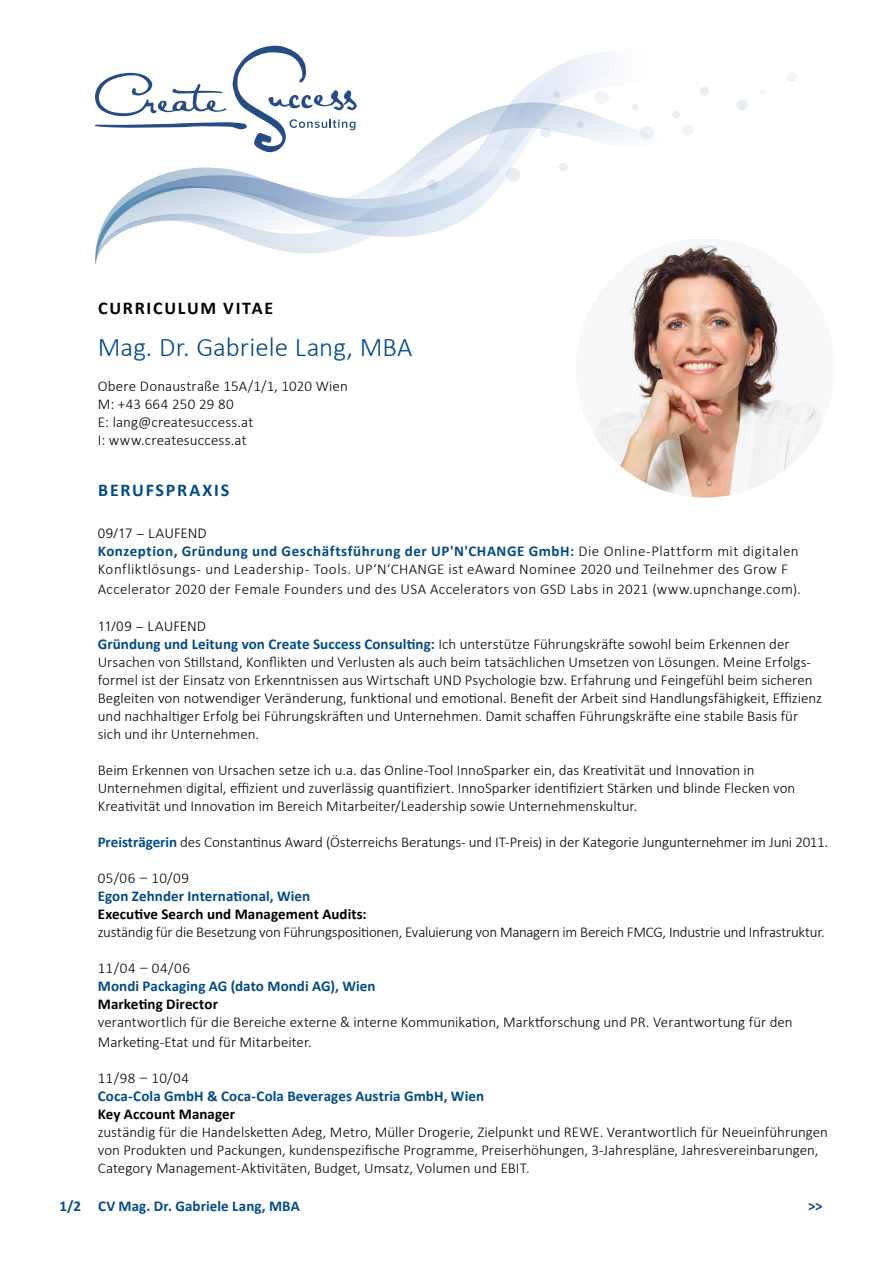
<style>
.page{position:relative;width:893px;height:1263px;background:#fff}
.page>*{position:absolute;margin:0;border:0;box-sizing:border-box;transform-origin:0 0}
.t1{font:300 27px "Calibri";color:#004b85}
.t2{font:700 18px "Calibri";letter-spacing:.095em;color:#000}
.t3{font:700 18px "Calibri";letter-spacing:.095em;color:#004b85}
.t4{font:300 15px/18px "Calibri";color:#000}
.t5{font:300 15px/18px "Calibri";letter-spacing:.025em;color:#000}
.t6{font:700 15px "Calibri";letter-spacing:.005em;color:#004b85}
.t7{font:300 15px "Calibri";letter-spacing:-.02em;color:#000}
.t8{font:300 15px "Calibri";letter-spacing:.02em;color:#000}
.t9{font:700 15px "Calibri";letter-spacing:.005em;color:#000}
.t10{font:300 13.5px "Frutiger LT";letter-spacing:.04em;color:#000}
.s1{font-weight:700;color:#004b85}
</style>
<div class="page">
<img style="left:575px;top:238px;width:260px;height:259px;border-radius:130px">
<svg style="left:272px;top:45px;width:511px;height:219px"></svg>
<svg style="left:95px;top:103px;width:662px;height:161px"></svg>
<svg style="left:736px;top:99px;width:12px;height:12px"></svg>
<div style="left:682px;top:125px;width:12px;height:11px;background:#f0f4f7;border-radius:50%"></div>
<svg style="left:760px;top:90px;width:5px;height:5px"></svg>
<div style="left:786px;top:72px;width:11px;height:10px;background:#f0f4f7;border-radius:50%"></div>
<div style="left:700px;top:87px;width:9px;height:9px;background:#e6edf3;border-radius:50%"></div>
<div style="left:594px;top:90px;width:15px;height:15px;background:#f0f4f7;border-radius:50%"></div>
<svg style="left:553px;top:91px;width:7px;height:7px"></svg>
<svg style="left:540px;top:127px;width:11px;height:11px"></svg>
<svg style="left:506px;top:168px;width:15px;height:14px"></svg>
<svg style="left:427px;top:179px;width:11px;height:11px"></svg>
<div style="left:577px;top:121px;width:7px;height:8px;background:#cddbe9;border-radius:50%"></div>
<div style="left:559px;top:162px;width:9px;height:9px;background:#e6edf3;border-radius:50%"></div>
<div style="left:640px;top:125px;width:14px;height:15px;background:#eef3f6;border-radius:50%"></div>
<div style="left:632px;top:104px;width:7px;height:7px;background:#e6edf3;border-radius:50%"></div>
<div style="left:672px;top:111px;width:8px;height:8px;background:#e6edf3;border-radius:50%"></div>
<svg style="left:95px;top:46px;width:262px;height:106px"></svg>
<p class="t2" style="left:98px;top:296px;width:177px">CURRICULUM VITAE</p>
<h1 class="t1" style="left:98px;top:330px;width:316px">Mag. Dr. Gabriele Lang, MBA</h1>
<p class="t4" style="left:98px;top:376px;width:252px">Obere Donaustraße 15A/1/1, 1020 Wien<br>M: +43 664 250 29 80<br>E: lang@createsuccess.at<br>I: www.createsuccess.at</p>
<p class="t3" style="left:98px;top:479px;width:133px">BERUFSPRAXIS</p>
<p class="t10" style="left:98px;top:526px;width:110px">09/17 – LAUFEND</p>
<p class="t5" style="left:98px;top:542px;width:702px"><span class="s1">Konzeption, Gründung und Geschäftsführung der UP'N'CHANGE GmbH:</span> Die Online-Plattform mit digitalen<br>Konfliktlösungs- und Leadership- Tools. UP‘N‘CHANGE ist eAward Nominee 2020 und Teilnehmer des Grow F</p>
<p class="t8" style="left:98px;top:580px;width:705px">Accelerator 2020 der Female Founders und des USA Accelerators von GSD Labs in 2021 (www.upnchange.com).</p>
<p class="t10" style="left:98px;top:619px;width:110px">11/09 – LAUFEND</p>
<p class="t4" style="left:98px;top:635px;width:726px"><span class="s1">Gründung und Leitung von Create Success Consulting:</span> Ich unterstütze Führungskräfte sowohl beim Erkennen der Ursachen von Stillstand, Konflikten und Verlusten als auch beim tatsächlichen Umsetzen von Lösungen. Meine Erfolgs&shy;formel ist der Einsatz von Erkenntnissen aus Wirtschaft UND Psychologie bzw. Erfahrung und Feingefühl beim sicheren Begleiten von notwendiger Veränderung, funktional und emotional. Benefit der Arbeit sind Handlungsfähigkeit, Effizienz und nachhaltiger Erfolg bei Führungskräften und Unternehmen. Damit schaffen Führungskräfte eine stabile Basis für sich und ihr Unternehmen.</p>
<p class="t4" style="left:98px;top:761px;width:699px">Beim Erkennen von Ursachen setze ich u.a. das Online-Tool InnoSparker ein, das Kreativität und Innovation in<br>Unternehmen digital, effizient und zuverlässig quantifiziert. InnoSparker identifiziert Stärken und blinde Flecken von<br>Kreativität und Innovation im Bereich Mitarbeiter/Leadership sowie Unternehmenskultur.</p>
<p class="t4" style="left:98px;top:833px;width:732px"><span class="s1">Preisträgerin</span> des Constantinus Award (Österreichs Beratungs- und IT-Preis) in der Kategorie Jungunternehmer im Juni 2011.</p>
<p class="t4" style="left:98px;top:869px;width:93px">05/06 – 10/09</p>
<p class="t6" style="left:98px;top:887px;width:214px">Egon Zehnder International, Wien</p>
<p class="t9" style="left:98px;top:905px;width:270px">Executive Search und Management Audits:</p>
<p class="t7" style="left:98px;top:923px;width:729px">zuständig für die Besetzung von Führungspositionen, Evaluierung von Managern im Bereich FMCG, Industrie und Infrastruktur.</p>
<p class="t4" style="left:98px;top:959px;width:94px">11/04 – 04/06</p>
<p class="t6" style="left:98px;top:977px;width:279px">Mondi Packaging AG (dato Mondi AG), Wien</p>
<p class="t9" style="left:98px;top:995px;width:122px">Marketing Director</p>
<p class="t4" style="left:98px;top:1012px;width:696px;line-height:19.5px">verantwortlich für die Bereiche externe &amp; interne Kommunikation, Marktforschung und PR. Verantwortung für den<br>Marketing-Etat und für Mitarbeiter.</p>
<p class="t4" style="left:98px;top:1068px;width:93px">11/98 – 10/04</p>
<p class="t6" style="left:98px;top:1086px;width:388px">Coca-Cola GmbH &amp; Coca-Cola Beverages Austria GmbH, Wien</p>
<p class="t9" style="left:98px;top:1104px;width:139px">Key Account Manager</p>
<p class="t4" style="left:98px;top:1122px;width:732px">zuständig für die Handelsketten Adeg, Metro, Müller Drogerie, Zielpunkt und REWE. Verantwortlich für Neueinführungen von Produkten und Packungen, kundenspezifische Programme, Preiserhöhungen, 3-Jahrespläne, Jahresvereinbarungen,<br>Category Management-Aktivitäten, Budget, Umsatz, Volumen und EBIT.</p>
<p class="t6" style="left:60px;top:1196px;width:242px">1/2 CV Mag. Dr. Gabriele Lang, MBA</p>
<p class="t6" style="left:808px;top:1196px;width:16px">&gt;&gt;</p>
</div>
